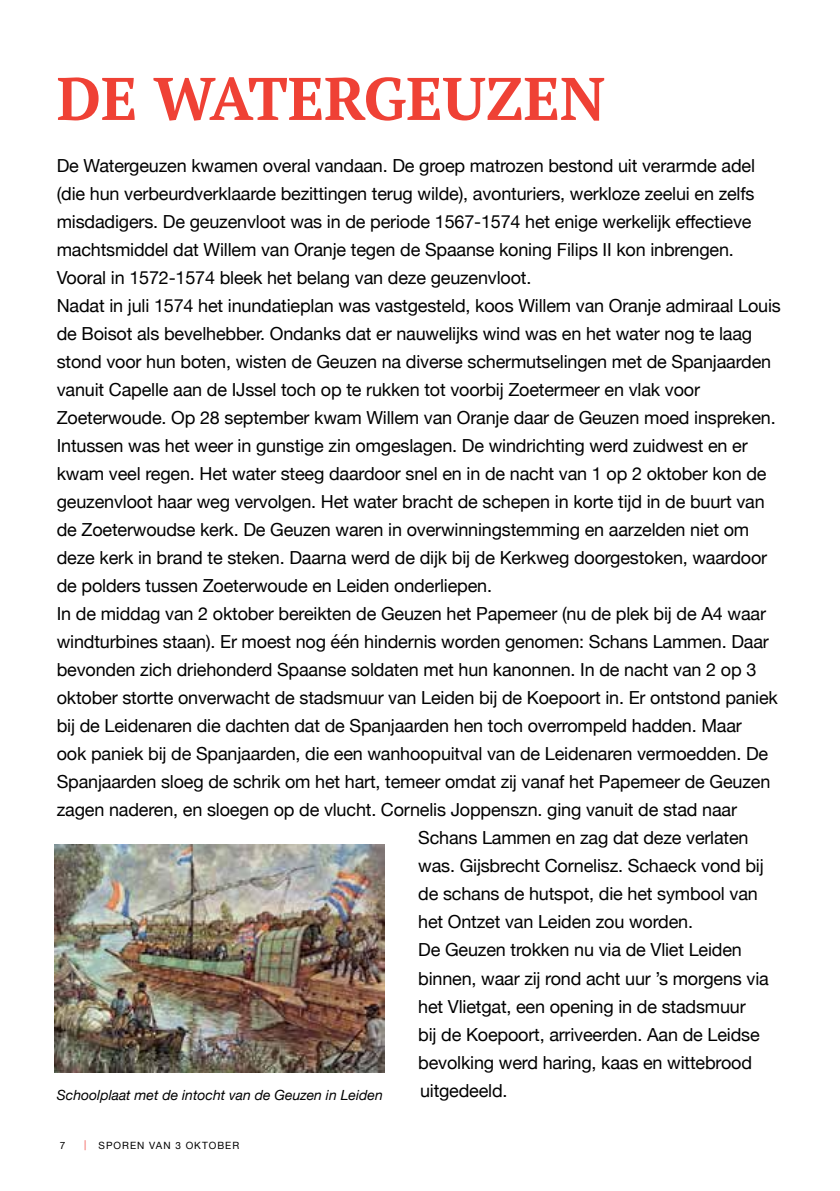
<style>
.page{position:relative;width:840px;height:1191px;background:#fff}
.page>*{position:absolute;margin:0;border:0;box-sizing:border-box;transform-origin:0 0}
.t1{font:700 60px "PT Serif Pro";color:#ef4135}
.t2{font:18px "Helvetica Neue";letter-spacing:-.01em;color:#000}
.t3{font:italic 14px "Helvetica Neue";color:#000}
.t4{font:10px "Helvetica Neue";letter-spacing:.1em;color:#000}
.s1{color:#f04e48}
</style>
<div class="page">
<img style="left:55px;top:845px;width:329px;height:228px">
<h1 class="t1" style="left:57px;top:59px;width:550px">DE WATERGEUZEN</h1>
<p class="t2" style="left:57px;top:153px;width:699px">De Watergeuzen kwamen overal vandaan. De groep matrozen bestond uit verarmde adel</p>
<p class="t2" style="left:57px;top:181px;width:699px">(die hun verbeurdverklaarde bezittingen terug wilde), avonturiers, werkloze zeelui en zelfs</p>
<p class="t2" style="left:57px;top:209px;width:696px">misdadigers. De geuzenvloot was in de periode 1567-1574 het enige werkelijk effectieve</p>
<p class="t2" style="left:57px;top:237px;width:678px">machtsmiddel dat Willem van Oranje tegen de Spaanse koning Filips II kon inbrengen.</p>
<p class="t2" style="left:57px;top:265px;width:476px">Vooral in 1572-1574 bleek het belang van deze geuzenvloot.</p>
<p class="t2" style="left:57px;top:293px;width:725px">Nadat in juli 1574 het inundatieplan was vastgesteld, koos Willem van Oranje admiraal Louis</p>
<p class="t2" style="left:57px;top:321px;width:696px">de Boisot als bevelhebber. Ondanks dat er nauwelijks wind was en het water nog te laag</p>
<p class="t2" style="left:57px;top:349px;width:715px">stond voor hun boten, wisten de Geuzen na diverse schermutselingen met de Spanjaarden</p>
<p class="t2" style="left:57px;top:377px;width:644px">vanuit Capelle aan de IJssel toch op te rukken tot voorbij Zoetermeer en vlak voor</p>
<p class="t2" style="left:57px;top:405px;width:720px">Zoeterwoude. Op 28 september kwam Willem van Oranje daar de Geuzen moed inspreken.</p>
<p class="t2" style="left:57px;top:433px;width:692px">Intussen was het weer in gunstige zin omgeslagen. De windrichting werd zuidwest en er</p>
<p class="t2" style="left:57px;top:461px;width:711px">kwam veel regen. Het water steeg daardoor snel en in de nacht van 1 op 2 oktober kon de</p>
<p class="t2" style="left:57px;top:489px;width:709px">geuzenvloot haar weg vervolgen. Het water bracht de schepen in korte tijd in de buurt van</p>
<p class="t2" style="left:57px;top:517px;width:693px">de Zoeterwoudse kerk. De Geuzen waren in overwinningstemming en aarzelden niet om</p>
<p class="t2" style="left:57px;top:545px;width:711px">deze kerk in brand te steken. Daarna werd de dijk bij de Kerkweg doorgestoken, waardoor</p>
<p class="t2" style="left:57px;top:573px;width:436px">de polders tussen Zoeterwoude en Leiden onderliepen.</p>
<p class="t2" style="left:57px;top:601px;width:710px">In de middag van 2 oktober bereikten de Geuzen het Papemeer (nu de plek bij de A4 waar</p>
<p class="t2" style="left:57px;top:629px;width:713px">windturbines staan). Er moest nog één hindernis worden genomen: Schans Lammen. Daar</p>
<p class="t2" style="left:57px;top:657px;width:700px">bevonden zich driehonderd Spaanse soldaten met hun kanonnen. In de nacht van 2 op 3</p>
<p class="t2" style="left:57px;top:685px;width:722px">oktober stortte onverwacht de stadsmuur van Leiden bij de Koepoort in. Er ontstond paniek</p>
<p class="t2" style="left:57px;top:713px;width:686px">bij de Leidenaren die dachten dat de Spanjaarden hen toch overrompeld hadden. Maar</p>
<p class="t2" style="left:57px;top:741px;width:712px">ook paniek bij de Spanjaarden, die een wanhoopuitval van de Leidenaren vermoedden. De</p>
<p class="t2" style="left:57px;top:769px;width:714px">Spanjaarden sloeg de schrik om het hart, temeer omdat zij vanaf het Papemeer de Geuzen</p>
<p class="t2" style="left:57px;top:797px;width:681px">zagen naderen, en sloegen op de vlucht. Cornelis Joppenszn. ging vanuit de stad naar</p>
<p class="t2" style="left:418px;top:825px;width:332px">Schans Lammen en zag dat deze verlaten</p>
<p class="t2" style="left:418px;top:853px;width:347px">was. Gijsbrecht Cornelisz. Schaeck vond bij</p>
<p class="t2" style="left:418px;top:881px;width:341px">de schans de hutspot, die het symbool van</p>
<p class="t2" style="left:418px;top:909px;width:276px">het Ontzet van Leiden zou worden.</p>
<p class="t2" style="left:418px;top:937px;width:325px">De Geuzen trokken nu via de Vliet Leiden</p>
<p class="t2" style="left:418px;top:965px;width:352px">binnen, waar zij rond acht uur ’s morgens via</p>
<p class="t2" style="left:418px;top:993px;width:329px">het Vlietgat, een opening in de stadsmuur</p>
<p class="t2" style="left:418px;top:1021px;width:343px">bij de Koepoort, arriveerden. Aan de Leidse</p>
<p class="t2" style="left:418px;top:1049px;width:335px">bevolking werd haring, kaas en wittebrood</p>
<p class="t3" style="left:57px;top:1084px;width:327px">Schoolplaat met de intocht van de Geuzen in Leiden</p>
<p class="t2" style="left:420px;top:1077px;width:89px">uitgedeeld.</p>
<p class="t4" style="left:60px;top:1138px;width:7px">7</p>
<p class="t4" style="left:84px;top:1138px;width:156px"><span class="s1">|</span> SPOREN VAN 3 OKTOBER</p>
</div>
